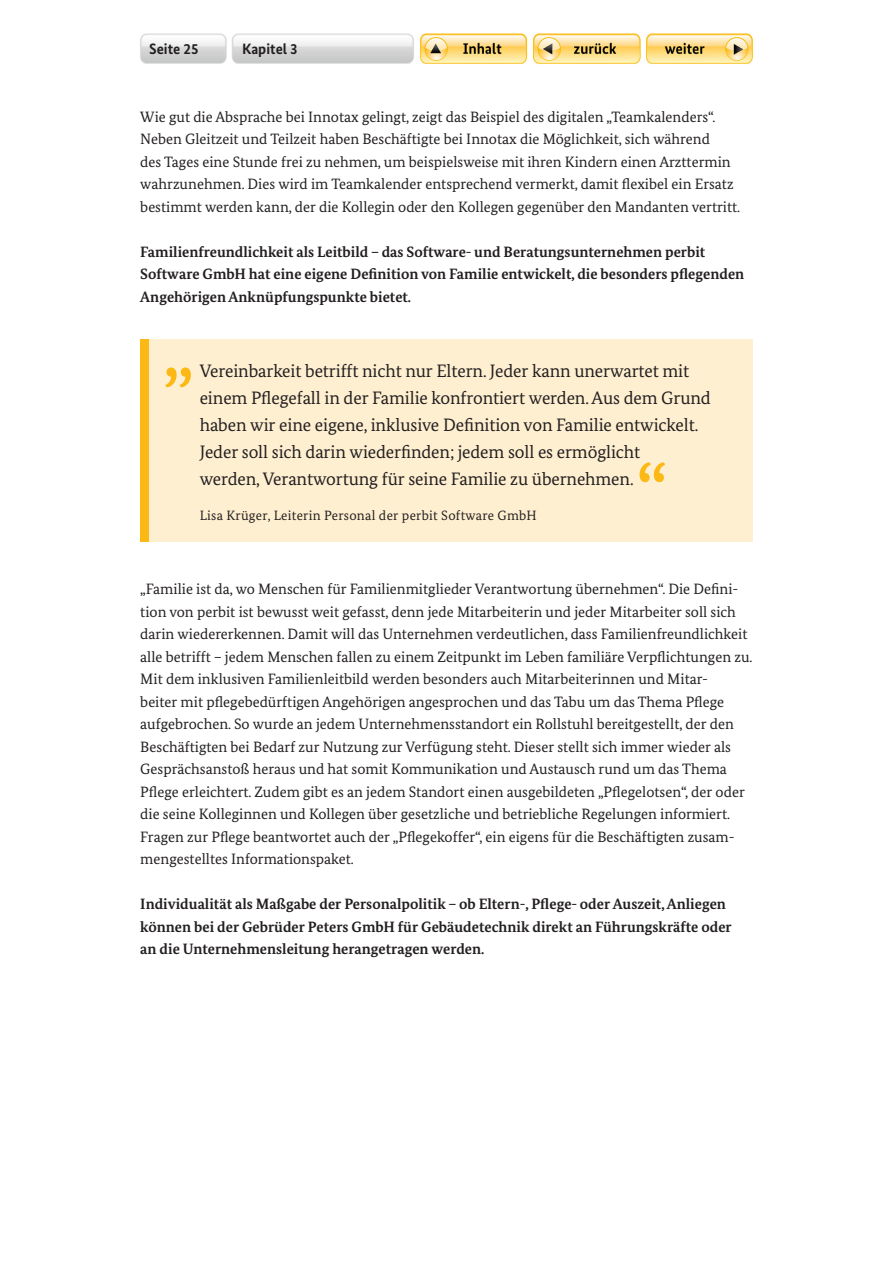
<style>
.page{position:relative;width:893px;height:1263px;background:#fff}
.page>*{position:absolute;margin:0;border:0;box-sizing:border-box;transform-origin:0 0}
.t1{font:84px "Bundes Serif";color:#fcb814}
.t2{font:18px/27px "Bundes Serif";letter-spacing:-.005em;color:#231f20}
.t3{font:15px/22.5px "Bundes Serif";color:#231f20}
.t4{font:700 15px/22.5px "Bundes Serif";color:#231f20}
.t5{font:700 15px "Bundes Sans";color:#231f20}
.t6{font:13.5px "Bundes Serif";letter-spacing:.02em;color:#231f20}
</style>
<div class="page">
<img style="left:140px;top:33px;width:388px;height:31px">
<img style="left:533px;top:33px;width:220px;height:31px">
<div style="left:140px;top:340px;width:613px;height:202px;background:#feefd0"></div>
<div style="left:140px;top:340px;width:9px;height:202px;background:#fcb814"></div>
<p class="t5" style="left:149px;top:40px;width:51px">Seite 25</p>
<p class="t5" style="left:242px;top:40px;width:57px">Kapitel 3</p>
<p class="t3" style="left:140px;top:105px;width:601px">Wie gut die Absprache bei Innotax gelingt, zeigt das Beispiel des digitalen „Teamkalenders“.<br>Neben Gleitzeit und Teilzeit haben Beschäftigte bei Innotax die Möglichkeit, sich während<br>des Tages eine Stunde frei zu nehmen, um beispielsweise mit ihren Kindern einen Arzttermin wahrzunehmen. Dies wird im Teamkalender entsprechend vermerkt, damit flexibel ein Ersatz bestimmt werden kann, der die Kollegin oder den Kollegen gegenüber den Mandanten vertritt.</p>
<p class="t4" style="left:140px;top:240px;width:605px">Familienfreundlichkeit als Leitbild – das Software- und Beratungsunternehmen perbit<br>Software GmbH hat eine eigene Definition von Familie entwickelt, die besonders pflegenden<br>Angehörigen Anknüpfungspunkte bietet.</p>
<h1 class="t1" style="left:162px;top:346px;width:34px">”</h1>
<p class="t2" style="left:200px;top:357px;width:513px">Vereinbarkeit betrifft nicht nur Eltern. Jeder kann unerwartet mit einem Pflegefall in der Familie konfrontiert werden. Aus dem Grund haben wir eine eigene, inklusive Definition von Familie entwickelt.<br>Jeder soll sich darin wiederfinden; jedem soll es ermöglicht<br>werden, Verantwortung für seine Familie zu übernehmen.</p>
<p class="t6" style="left:200px;top:507px;width:338px">Lisa Krüger, Leiterin Personal der perbit Software GmbH</p>
<h1 class="t1" style="left:636px;top:441px;width:34px">“</h1>
<p class="t3" style="left:140px;top:577px;width:614px">„Familie ist da, wo Menschen für Familienmitglieder Verantwortung übernehmen“. Die Defini&shy;tion von perbit ist bewusst weit gefasst, denn jede Mitarbeiterin und jeder Mitarbeiter soll sich darin wiedererkennen. Damit will das Unternehmen verdeutlichen, dass Familienfreundlichkeit alle betrifft – jedem Menschen fallen zu einem Zeitpunkt im Leben familiäre Verpflichtungen zu.<br>Mit dem inklusiven Familienleitbild werden besonders auch Mitarbeiterinnen und Mitar-<br>beiter mit pflegebedürftigen Angehörigen angesprochen und das Tabu um das Thema Pflege aufgebrochen. So wurde an jedem Unternehmensstandort ein Rollstuhl bereitgestellt, der den Beschäftigten bei Bedarf zur Nutzung zur Verfügung steht. Dieser stellt sich immer wieder als Gesprächsanstoß heraus und hat somit Kommunikation und Austausch rund um das Thema Pflege erleichtert. Zudem gibt es an jedem Standort einen ausgebildeten „Pflegelotsen“, der oder die seine Kolleginnen und Kollegen über gesetzliche und betriebliche Regelungen informiert.<br>Fragen zur Pflege beantwortet auch der „Pflegekoffer“, ein eigens für die Beschäftigten zusam&shy;mengestelltes Informationspaket.</p>
<p class="t4" style="left:140px;top:892px;width:593px">Individualität als Maßgabe der Personalpolitik – ob Eltern-, Pflege- oder Auszeit, Anliegen können bei der Gebrüder Peters GmbH für Gebäudetechnik direkt an Führungskräfte oder an die Unternehmensleitung herangetragen werden.</p>
</div>
